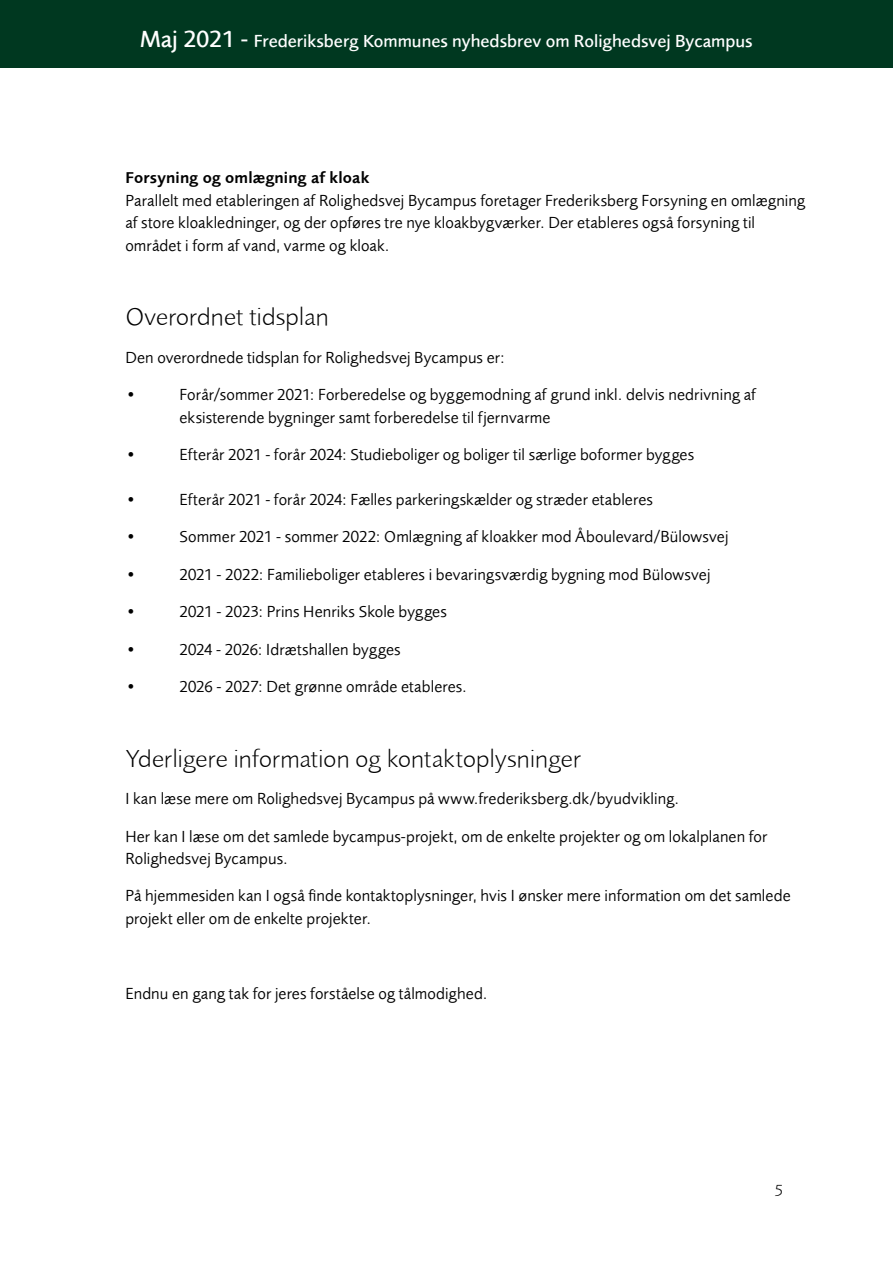
<style>
.page{position:relative;width:893px;height:1263px;background:#fff}
.page>*{position:absolute;margin:0;border:0;box-sizing:border-box;transform-origin:0 0}
.t1{font:300 25.5px "Foundry Sans";letter-spacing:-.005em;color:#000}
.t2{font:500 18px "Foundry Sans";color:#fff}
.t3{font:16.5px/22.5px "Foundry Sans";letter-spacing:.005em;color:#000}
.t4{font:600 16.5px "Foundry Sans";letter-spacing:.01em;color:#000}
.t5{font:300 16.5px "Foundry Sans";color:#000}
.s1{font-size:24px}
</style>
<div class="page">
<div style="left:0;top:0;width:893px;height:68px;background:#003820"></div>
<p class="t2" style="left:140px;top:30px;width:614px"><span class="s1">Maj 2021 -</span> Frederiksberg Kommunes nyhedsbrev om Rolighedsvej Bycampus</p>
<p class="t4" style="left:125px;top:168px;width:245px">Forsyning og omlægning af kloak</p>
<p class="t3" style="left:125px;top:189px;width:681px">Parallelt med etableringen af Rolighedsvej Bycampus foretager Frederiksberg Forsyning en omlægning af store kloakledninger, og der opføres tre nye kloakbygværker. Der etableres også forsyning til området i form af vand, varme og kloak.</p>
<h1 class="t1" style="left:125px;top:302px;width:205px">Overordnet tidsplan</h1>
<p class="t3" style="left:125px;top:346px;width:381px">Den overordnede tidsplan for Rolighedsvej Bycampus er:</p>
<p class="t3" style="left:125px;top:383px;width:13px">•</p>
<p class="t3" style="left:179px;top:383px;width:578px">Forår/sommer 2021: Forberedelse og byggemodning af grund inkl. delvis nedrivning af eksisterende bygninger samt forberedelse til fjernvarme</p>
<p class="t3" style="left:125px;top:443px;width:13px">•</p>
<p class="t3" style="left:179px;top:443px;width:516px">Efterår 2021 - forår 2024: Studieboliger og boliger til særlige boformer bygges</p>
<p class="t3" style="left:125px;top:488px;width:13px">•</p>
<p class="t3" style="left:179px;top:488px;width:475px">Efterår 2021 - forår 2024: Fælles parkeringskælder og stræder etableres</p>
<p class="t3" style="left:125px;top:526px;width:13px">•</p>
<p class="t3" style="left:179px;top:526px;width:550px">Sommer 2021 - sommer 2022: Omlægning af kloakker mod Åboulevard/Bülowsvej</p>
<p class="t3" style="left:125px;top:563px;width:13px">•</p>
<p class="t3" style="left:179px;top:563px;width:532px">2021 - 2022: Familieboliger etableres i bevaringsværdig bygning mod Bülowsvej</p>
<p class="t3" style="left:125px;top:600px;width:13px">•</p>
<p class="t3" style="left:179px;top:600px;width:269px">2021 - 2023: Prins Henriks Skole bygges</p>
<p class="t3" style="left:125px;top:638px;width:13px">•</p>
<p class="t3" style="left:179px;top:638px;width:223px">2024 - 2026: Idrætshallen bygges</p>
<p class="t3" style="left:125px;top:675px;width:13px">•</p>
<p class="t3" style="left:179px;top:675px;width:289px">2026 - 2027: Det grønne område etableres.</p>
<h1 class="t1" style="left:125px;top:743px;width:457px">Yderligere information og kontaktoplysninger</h1>
<p class="t3" style="left:125px;top:787px;width:555px">I kan læse mere om Rolighedsvej Bycampus på www.frederiksberg.dk/byudvikling.</p>
<p class="t3" style="left:125px;top:825px;width:644px">Her kan I læse om det samlede bycampus-projekt, om de enkelte projekter og om lokalplanen for<br>Rolighedsvej Bycampus.</p>
<p class="t3" style="left:125px;top:885px;width:667px">På hjemmesiden kan I også finde kontaktoplysninger, hvis I ønsker mere information om det samlede projekt eller om de enkelte projekter.</p>
<p class="t3" style="left:125px;top:982px;width:364px">Endnu en gang tak for jeres forståelse og tålmodighed.</p>
<p class="t5" style="left:775px;top:1181px;width:10px">5</p>
</div>
